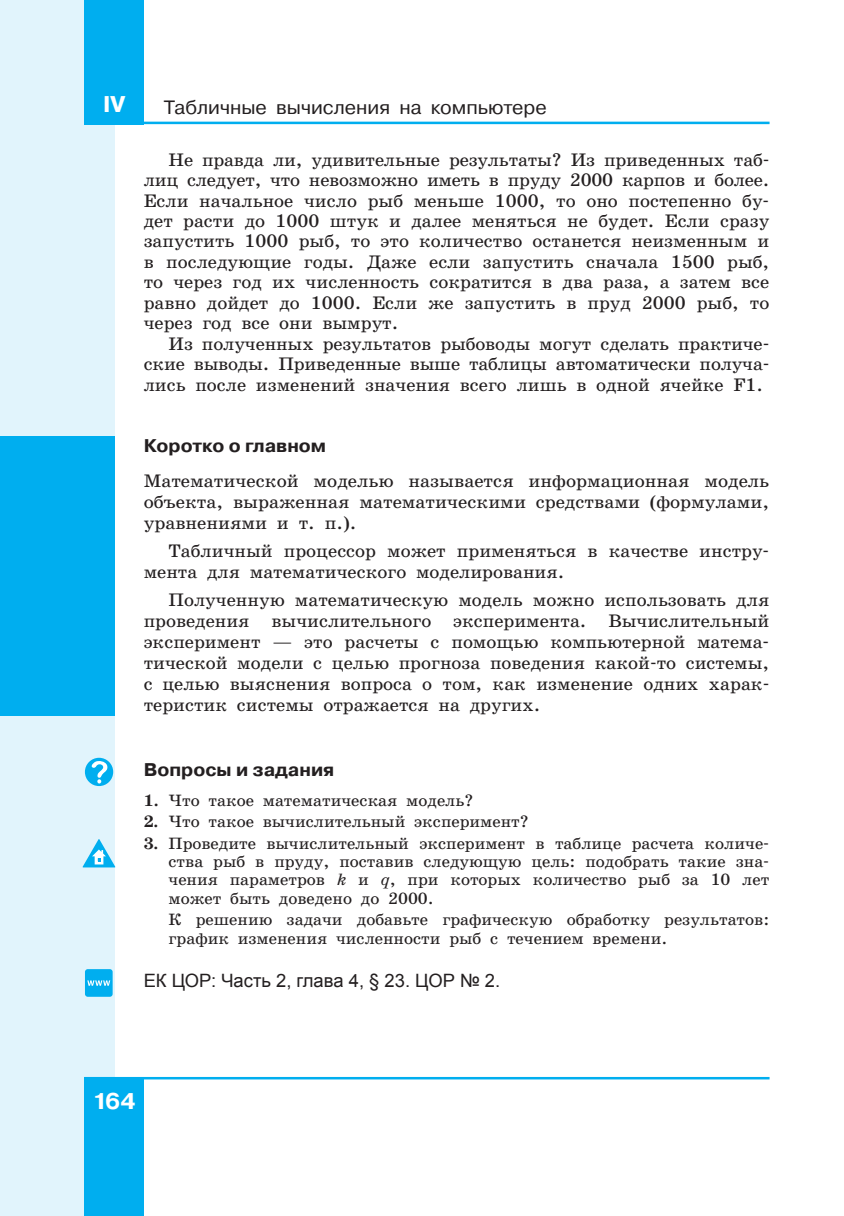
<style>
.page{position:relative;width:844px;height:1216px;background:#fff}
.page>*{position:absolute;margin:0;border:0;box-sizing:border-box;transform-origin:0 0}
.t1{font:700 22.75px "Pragmatica C San Pin";color:#fff}
.t2{font:19.25px "Pragmatica C San Pin";color:#231f20}
.t3{font:18.38px/21px "School Book C San Pin";color:#231f20}
.t4{font:18.38px "Arial";color:#231f20}
.t5{font:700 18.38px "Pragmatica C San Pin";color:#231f20}
.t6{font:16.62px/18.4px "School Book C San Pin";color:#231f20;text-align:justify}
.s1{font-family:"Pragmatica C San Pin";font-weight:700}
.s2{font-weight:700}
.s3{font-style:italic}
</style>
<div class="page">
<div style="left:0;top:0;width:114px;height:1215px;background:#e1f4fc"></div>
<div style="left:84px;top:1077px;width:60px;height:138px;background:#00aeef"></div>
<div style="left:84px;top:0;width:60px;height:124px;background:#00aeef"></div>
<hr style="left:84px;top:122px;width:685px;height:2px;background:#00aeef">
<hr style="left:84px;top:1077px;width:685px;height:2px;background:#00aeef">
<div style="left:85px;top:758px;width:28px;height:28px;background:#00aeef;border-radius:50%"></div>
<svg style="left:91px;top:760px;width:17px;height:23px"></svg>
<svg style="left:82px;top:839px;width:33px;height:28px"></svg>
<div style="left:85px;top:969px;width:28px;height:27px;background:#00aeef;border-radius:3px"></div>
<svg style="left:87px;top:980px;width:23px;height:5px"></svg>
<div style="left:0;top:436px;width:114px;height:279px;background:#00aeef"></div>
<p class="t1" style="left:103px;top:96px;width:24px">IV</p>
<p class="t2" style="left:164px;top:100px;width:384px">Табличные вычисления на компьютере</p>
<p class="t3" style="left:168px;top:150px;width:602px">Не правда ли, удивительные результаты? Из приведенных таб-</p>
<p class="t3" style="left:144px;top:171px;width:627px">лиц следует, что невозможно иметь в пруду 2000 карпов и более.</p>
<p class="t3" style="left:144px;top:191px;width:627px">Если началь ное число рыб меньше 1000, то оно постепенно бу-</p>
<p class="t3" style="left:144px;top:212px;width:627px">дет расти до 1000 штук и далее меняться не будет. Если сразу</p>
<p class="t3" style="left:144px;top:232px;width:627px">запустить 1000 рыб, то это количество останется неизменным и</p>
<p class="t3" style="left:144px;top:253px;width:627px">в последующие годы. Даже если запустить сначала 1500 рыб,</p>
<p class="t3" style="left:144px;top:273px;width:627px">то через год их численность сократится в два раза, а затем все</p>
<p class="t3" style="left:144px;top:294px;width:627px">равно дойдет до 1000. Если же запустить в пруд 2000 рыб, то</p>
<p class="t3" style="left:144px;top:314px;width:256px">через год все они вымрут.</p>
<p class="t3" style="left:168px;top:334px;width:602px">Из полученных результатов рыбоводы могут сделать практиче-</p>
<p class="t3" style="left:144px;top:355px;width:627px">ские выводы. Приведенные выше таблицы автоматически получа-</p>
<p class="t3" style="left:144px;top:375px;width:620px">лись после изменений значения всего лишь в одной ячейке F1.</p>
<p class="t3" style="left:144px;top:430px;width:627px;line-height:34.5px"><span class="s1">Коротко о главном<br></span>Математической моделью называется информационная модель</p>
<p class="t3" style="left:144px;top:492px;width:627px">объекта, выраженная математическими средствами (формулами, уравнениями и т. п.).</p>
<p class="t3" style="left:144px;top:541px;width:627px;text-indent:25px">Табличный процессор может применяться в качестве инстру&shy;мента для математического моделирования.</p>
<p class="t3" style="left:144px;top:590px;width:627px;text-align:justify;text-indent:25px">Полученную математическую модель можно исполь зовать для проведения вычислительного эксперимента. Вычисли тельный экс перимент — это расчеты с помощью компьютерной матема&shy;тической модели с целью прогноза поведения какой-то системы, с целью выяснения вопроса о том, как изменение одних харак&shy;теристик системы отражается на других.</p>
<p class="t5" style="left:144px;top:763px;width:192px">Вопросы и задания</p>
<p class="t6" style="left:144px;top:792px;width:331px"><span class="s2">1.</span> Что такое математическая модель?</p>
<p class="t6" style="left:144px;top:813px;width:386px"><span class="s2">2.</span> Что такое вычислительный эксперимент?</p>
<p class="t6" style="left:168px;top:835px;width:602px;text-indent:-25px"><span class="s2">3.</span> Проведите вычислительный эксперимент в таблице расчета количе&shy;ства рыб в пруду, поставив следующую цель: подобрать такие зна&shy;чения параметров <span class="s3">k</span> и <span class="s3">q</span>, при которых количество рыб за 10 лет может быть доведено до 2000.</p>
<p class="t6" style="left:168px;top:911px;width:602px">К решению задачи добавьте графическую обработку результатов: график изменения численности рыб с течением времени.</p>
<p class="t4" style="left:144px;top:970px;width:358px">ЕК ЦОР: Часть 2, глава 4, § 23. ЦОР № 2.</p>
<p class="t1" style="left:92px;top:1093px;width:45px">164</p>
</div>
